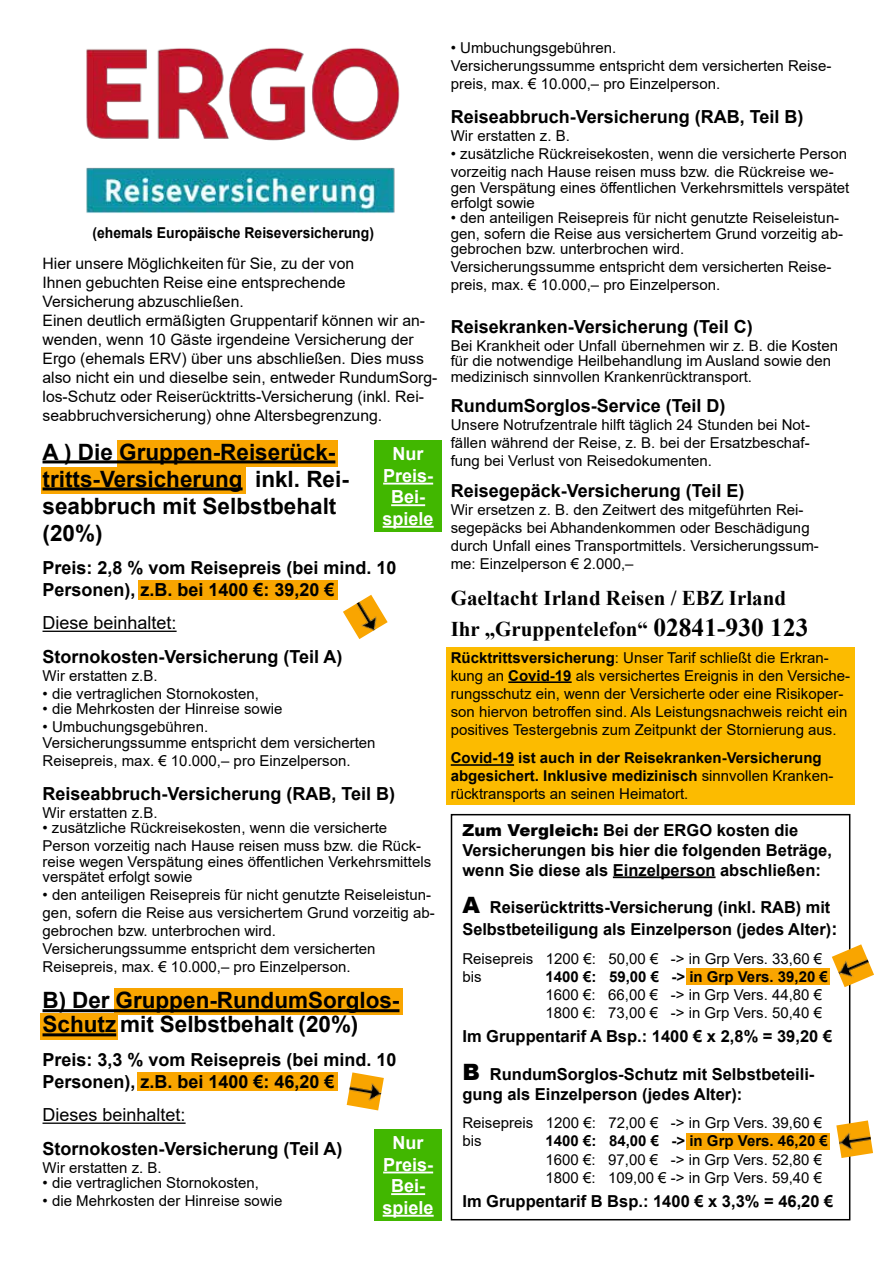
<style>
.page{position:relative;width:893px;height:1263px;background:#fff}
.page>*{position:absolute;margin:0;border:0;box-sizing:border-box;transform-origin:0 0}
.t1{font:700 22.5px/27px "Arial";color:#000}
.t2{font:700 21px/30.6px "Times New Roman";color:#000}
.t3{font:700 18px/21.6px "Arial";color:#000}
.t4{font:700 18px/21.6px "Arial";color:#fff;text-align:center}
.t5{font:18px "Arial";color:#000}
.t6{font:700 16.5px/19.8px "Arial";color:#000}
.t7{font:15.75px/18.9px "Arial";color:#000}
.t8{font:15px/18px "Arial";color:#000}
.t9{font:700 15px/18px "Arial";color:#000}
.t10{font:700 15px "Arial";color:#000;scale:.93 1}
.s1{font-size:25.5px}
.s2{font-weight:700}
.s3{font-weight:400}
.s4{font-weight:900}
.s5{font-weight:900;font-size:22.5px}
.s6{font-size:18px}
</style>
<div class="page">
<div style="left:137px;top:1073px;width:201px;height:18px;background:#f9a500"></div>
<div style="left:41px;top:1013px;width:77px;height:26px;background:#f9a500"></div>
<div style="left:115px;top:989px;width:288px;height:26px;background:#f9a500"></div>
<div style="left:138px;top:580px;width:200px;height:20px;background:#f9a500"></div>
<div style="left:41px;top:467px;width:204px;height:27px;background:#f9a500"></div>
<div style="left:118px;top:440px;width:220px;height:27px;background:#f9a500"></div>
<div style="left:687px;top:1133px;width:143px;height:16px;background:#f9a500"></div>
<div style="left:687px;top:968px;width:143px;height:17px;background:#f9a500"></div>
<hr style="left:43px;top:460px;width:292px;height:3px;background:#000">
<hr style="left:43px;top:487px;width:200px;height:3px;background:#000">
<hr style="left:43px;top:631px;width:134px;height:1px;background:#000">
<hr style="left:43px;top:1009px;width:356px;height:3px;background:#000">
<hr style="left:43px;top:1033px;width:73px;height:3px;background:#000">
<hr style="left:43px;top:1122px;width:143px;height:2px;background:#000">
<hr style="left:613px;top:876px;width:102px;height:2px;background:#000">
<div style="left:451px;top:814px;width:399px;height:406px;border:2px solid #000"></div>
<img style="left:86px;top:48px;width:314px;height:165px">
<div style="left:446px;top:647px;width:409px;height:157px;background:#fcbb00"></div>
<hr style="left:508px;top:681px;width:64px;height:2px;background:#000">
<hr style="left:451px;top:764px;width:63px;height:2px;background:#000">
<img style="left:343px;top:595px;width:45px;height:44px">
<img style="left:832px;top:944px;width:42px;height:43px">
<img style="left:836px;top:1120px;width:37px;height:38px">
<img style="left:347px;top:1072px;width:37px;height:38px">
<div style="left:374px;top:440px;width:68px;height:91px;background:#41b700"></div>
<hr style="left:383px;top:483px;width:50px;height:1px;background:#fff">
<hr style="left:391px;top:504px;width:34px;height:2px;background:#fff">
<hr style="left:383px;top:526px;width:51px;height:2px;background:#fff">
<div style="left:374px;top:1129px;width:68px;height:91px;background:#41b700"></div>
<hr style="left:383px;top:1171px;width:50px;height:2px;background:#fff">
<hr style="left:391px;top:1193px;width:34px;height:2px;background:#fff">
<hr style="left:383px;top:1215px;width:51px;height:2px;background:#fff">
<p class="t10" style="left:93px;top:223px;width:304px">(ehemals Europäische Reiseversicherung)</p>
<p class="t7" style="left:43px;top:254px;width:396px">Hier unsere Möglichkeiten für Sie, zu der von<br>Ihnen gebuchten Reise eine entsprechende Versicherung abzuschließen.<br>Einen deutlich ermäßigten Gruppentarif können wir an&shy;wenden, wenn 10 Gäste irgendeine Versicherung der Ergo (ehemals ERV) über uns abschließen. Dies muss also nicht ein und dieselbe sein, entweder RundumSorg&shy;los-Schutz oder Reiserücktritts-Versicherung (inkl. Rei&shy;seabbruchversicherung) ohne Altersbegrenzung.</p>
<h1 class="t1" style="left:43px;top:438px;width:308px">A ) Die Gruppen-Reiserück&shy;tritts-Versicherung inkl. Rei&shy;seabbruch mit Selbstbehalt (20%)</h1>
<p class="t3" style="left:43px;top:557px;width:355px">Preis: 2,8 % vom Reisepreis (bei mind. 10<br>Personen), z.B. bei 1400 €: 39,20 €</p>
<p class="t5" style="left:43px;top:611px;width:136px">Diese beinhaltet:</p>
<p class="t3" style="left:43px;top:646px;width:302px">Stornokosten-Versicherung (Teil A)</p>
<p class="t8" style="left:43px;top:667px;width:117px">Wir erstatten z.B.</p>
<p class="t8" style="left:43px;top:685px;width:218px">• die vertraglichen Stornokosten,</p>
<p class="t8" style="left:43px;top:700px;width:241px">• die Mehrkosten der Hinreise sowie</p>
<p class="t8" style="left:43px;top:719px;width:335px;line-height:15.5px">• Umbuchungsgebühren.<br>Versicherungssumme entspricht dem versicherten</p>
<p class="t8" style="left:43px;top:751px;width:310px">Reisepreis, max. € 10.000,– pro Einzelperson.</p>
<p class="t3" style="left:43px;top:782px;width:354px">Reiseabbruch-Versicherung (RAB, Teil B)</p>
<p class="t8" style="left:43px;top:803px;width:117px">Wir erstatten z.B.</p>
<p class="t8" style="left:43px;top:818px;width:380px">• zusätzliche Rückreisekosten, wenn die versicherte<br>Person vorzeitig nach Hause reisen muss bzw. die Rück-</p>
<p class="t8" style="left:43px;top:853px;width:390px;line-height:15.6px">reise wegen Verspätung eines öffentlichen Verkehrsmittels verspätet erfolgt sowie</p>
<p class="t8" style="left:43px;top:886px;width:394px">• den anteiligen Reisepreis für nicht genutzte Reiseleistun&shy;gen, sofern die Reise aus versichertem Grund vorzeitig ab&shy;gebrochen bzw. unterbrochen wird.<br>Versicherungssumme entspricht dem versicherten Reisepreis, max. € 10.000,– pro Einzelperson.</p>
<h1 class="t1" style="left:43px;top:988px;width:358px;line-height:24.2px">B) Der Gruppen-RundumSorglos-<br>Schutz mit Selbstbehalt (20%)</h1>
<p class="t3" style="left:43px;top:1049px;width:356px">Preis: 3,3 % vom Reisepreis (bei mind. 10<br>Personen), z.B. bei 1400 €: 46,20 €</p>
<p class="t5" style="left:43px;top:1102px;width:145px">Dieses beinhaltet:</p>
<p class="t3" style="left:43px;top:1138px;width:302px">Stornokosten-Versicherung (Teil A)</p>
<p class="t8" style="left:43px;top:1158px;width:121px">Wir erstatten z. B.</p>
<p class="t8" style="left:43px;top:1174px;width:218px">• die vertraglichen Stornokosten,</p>
<p class="t8" style="left:43px;top:1192px;width:241px">• die Mehrkosten der Hinreise sowie</p>
<p class="t4" style="left:383px;top:443px;width:53px">Nur<br>Preis-<br>Bei&shy;spiele</p>
<p class="t4" style="left:383px;top:1132px;width:53px">Nur<br>Preis-<br>Bei&shy;spiele</p>
<p class="t8" style="left:451px;top:39px;width:382px">• Umbuchungsgebühren.<br>Versicherungssumme entspricht dem versicherten Reise&shy;preis, max. € 10.000,– pro Einzelperson.</p>
<p class="t3" style="left:451px;top:106px;width:354px">Reiseabbruch-Versicherung (RAB, Teil B)</p>
<p class="t8" style="left:451px;top:127px;width:121px">Wir erstatten z. B.</p>
<p class="t8" style="left:451px;top:145px;width:398px">• zusätzliche Rückreisekosten, wenn die versicherte Person vorzeitig nach Hause reisen muss bzw. die Rückreise we-</p>
<p class="t8" style="left:451px;top:180px;width:400px;line-height:15.1px">gen Verspätung eines öffentlichen Verkehrsmittels verspätet erfolgt sowie</p>
<p class="t8" style="left:451px;top:210px;width:394px;line-height:15.5px">• den anteiligen Reisepreis für nicht genutzte Reiseleistun&shy;gen, sofern die Reise aus versichertem Grund vorzeitig ab&shy;gebrochen bzw. unterbrochen wird.</p>
<p class="t8" style="left:451px;top:258px;width:382px">Versicherungssumme entspricht dem versicherten Reise&shy;preis, max. € 10.000,– pro Einzelperson.</p>
<p class="t3" style="left:451px;top:316px;width:303px">Reisekranken-Versicherung (Teil C)</p>
<p class="t8" style="left:451px;top:338px;width:389px;line-height:15.5px">Bei Krankheit oder Unfall übernehmen wir z. B. die Kosten für die notwendige Heilbehandlung im Ausland sowie den medizinisch sinnvollen Krankenrücktransport.</p>
<p class="t3" style="left:451px;top:395px;width:276px">RundumSorglos-Service (Teil D)</p>
<p class="t8" style="left:451px;top:416px;width:361px;text-align:justify">Unsere Notrufzentrale hilft täglich 24 Stunden bei Not&shy;fällen während der Reise, z. B. bei der Ersatzbeschaf&shy;fung bei Verlust von Reisedokumenten.</p>
<p class="t3" style="left:451px;top:480px;width:295px">Reisegepäck-Versicherung (Teil E)</p>
<p class="t8" style="left:451px;top:501px;width:370px">Wir ersetzen z. B. den Zeitwert des mitgeführten Rei&shy;segepäcks bei Abhandenkommen oder Beschädigung durch Unfall eines Transportmittels. Versicherungssum&shy;me: Einzelperson € 2.000,–</p>
<h2 class="t2" style="left:451px;top:582px;width:359px">Gaeltacht Irland Reisen / EBZ Irland<br>Ihr „Gruppentelefon“ <span class="s1">02841-930 123</span></h2>
<p class="t8" style="left:451px;top:648px;width:401px"><span class="s2">Rücktrittsversicherung</span>: Unser Tarif schließt die Erkran&shy;kung an <span class="s2">Covid-19</span> als versichertes Ereignis in den Versiche&shy;rungsschutz ein, wenn der Versicherte oder eine Risikoper&shy;son hiervon betroffen sind. Als Leistungsnachweis reicht ein positives Testergebnis zum Zeitpunkt der Stornierung aus.</p>
<p class="t9" style="left:451px;top:749px;width:384px">Covid-19 ist auch in der Reisekranken-Versicherung abgesichert. Inklusive medizinisch <span class="s3">sinnvollen Kranken&shy;rücktransports an seinen Heimatort.</span></p>
<p class="t6" style="left:462px;top:820px;width:371px"><span class="s4">Zum Vergleich:</span> Bei der ERGO kosten die<br>Versicherungen bis hier die folgenden Beträge, wenn Sie diese als Einzelperson abschließen:</p>
<p class="t6" style="left:462px;top:897px;width:376px;line-height:21.6px"><span class="s5">A</span> Reiserücktritts-Versicherung (inkl. RAB) mit<br>Selbstbeteiligung als Einzelperson (jedes Alter)<span class="s6">:</span></p>
<p class="t8" style="left:462px;top:949px;width:361px">Reisepreis 1200 €: 50,00 € -&gt; in Grp Vers. 33,60 € bis</p>
<p class="t9" style="left:546px;top:968px;width:284px">1400 €: 59,00 € -&gt; in Grp Vers. 39,20 €</p>
<p class="t8" style="left:546px;top:985px;width:278px">1600 €: 66,00 € -&gt; in Grp Vers. 44,80 €<br>1800 €: 73,00 € -&gt; in Grp Vers. 50,40 €</p>
<p class="t6" style="left:462px;top:1026px;width:371px">Im Gruppentarif A Bsp.: 1400 € x 2,8% = 39,20 €</p>
<p class="t6" style="left:462px;top:1064px;width:354px"><span class="s5">B</span> RundumSorglos-Schutz mit Selbstbeteili&shy;gung als Einzelperson (jedes Alter):</p>
<p class="t8" style="left:462px;top:1114px;width:361px">Reisepreis 1200 €: 72,00 € -&gt; in Grp Vers. 39,60 € bis</p>
<p class="t9" style="left:546px;top:1132px;width:284px">1400 €: 84,00 € -&gt; in Grp Vers. 46,20 €</p>
<p class="t8" style="left:546px;top:1150px;width:278px">1600 €: 97,00 € -&gt; in Grp Vers. 52,80 €<br>1800 €: 109,00 € -&gt; in Grp Vers. 59,40 €</p>
<p class="t6" style="left:462px;top:1191px;width:372px">Im Gruppentarif B Bsp.: 1400 € x 3,3% = 46,20 €</p>
</div>
